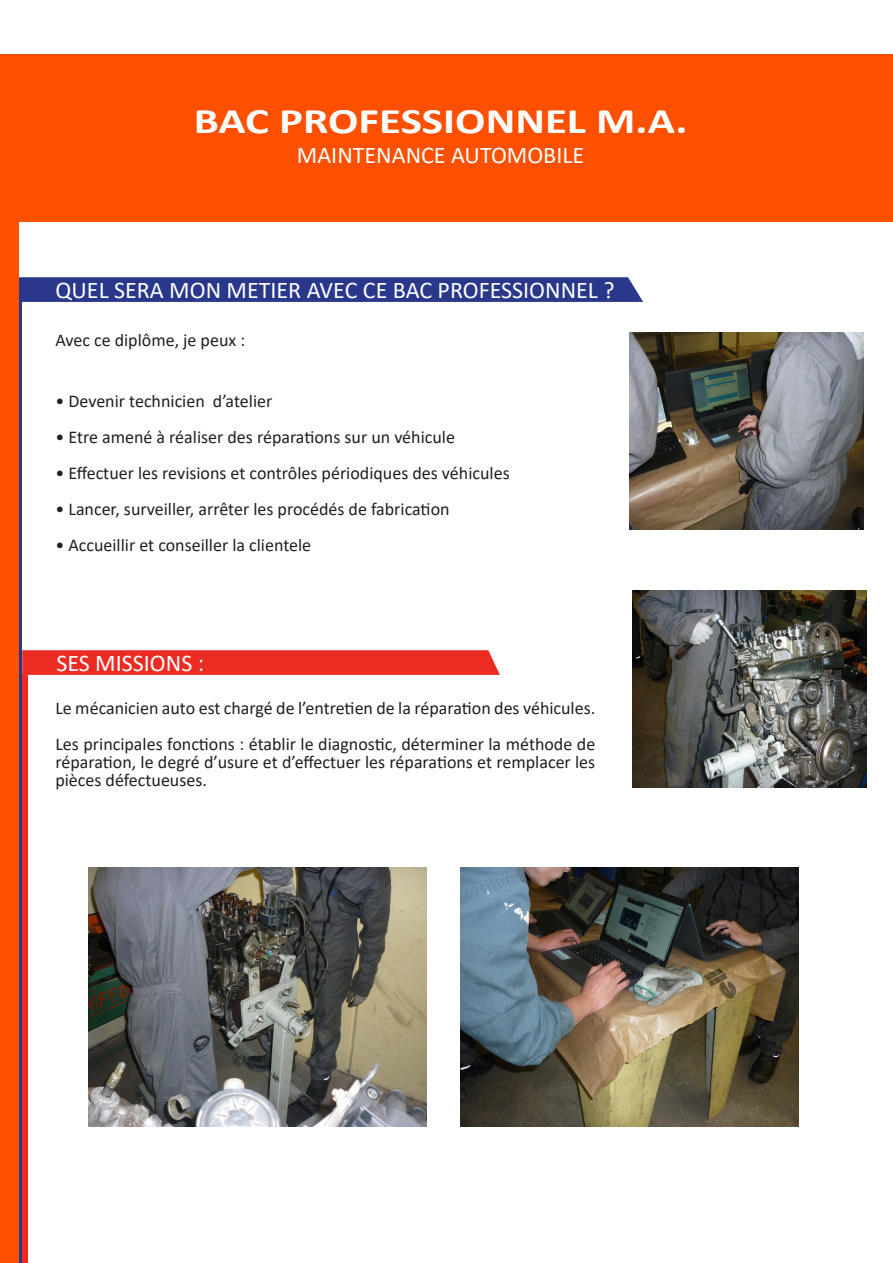
<style>
.page{position:relative;width:893px;height:1263px;background:#fff}
.page>*{position:absolute;margin:0;border:0;box-sizing:border-box;transform-origin:0 0}
.t1{font:700 36px "Calibri";color:#fff;scale:1.25 1}
.t2{font:24px "Calibri";color:#fff}
.t3{font:18px/18px "Calibri";color:#231f20;text-align:justify}
</style>
<div class="page">
<svg style="left:18px;top:277px;width:625px;height:25px;background:#2e3c8d"></svg>
<svg style="left:18px;top:300px;width:4px;height:963px;background:#5e3e68"></svg>
<div style="left:0;top:66px;width:18px;height:1197px;background:#ff5000"></div>
<div style="left:0;top:54px;width:893px;height:167px;background:#ff5000"></div>
<img style="left:88px;top:867px;width:338px;height:260px">
<img style="left:461px;top:867px;width:338px;height:260px">
<img style="left:630px;top:333px;width:234px;height:196px">
<img style="left:633px;top:591px;width:233px;height:196px">
<svg style="left:22px;top:650px;width:478px;height:25px;background:#ec3028"></svg>
<div style="left:22px;top:675px;width:6px;height:588px;background:#ec2b23"></div>
<p class="t1" style="left:194px;top:96px;width:396px">BAC PROFESSIONNEL M.A.</p>
<p class="t2" style="left:297px;top:139px;width:289px">MAINTENANCE AUTOMOBILE</p>
<p class="t2" style="left:55px;top:273px;width:561px">QUEL SERA MON METIER AVEC CE BAC PROFESSIONNEL ?</p>
<p class="t3" style="left:55px;top:331px;width:191px">Avec ce diplôme, je peux :</p>
<p class="t3" style="left:55px;top:392px;width:218px">• Devenir technicien d’atelier</p>
<p class="t3" style="left:55px;top:428px;width:401px">• Etre amené à réaliser des réparations sur un véhicule</p>
<p class="t3" style="left:55px;top:464px;width:456px">• Effectuer les revisions et contrôles périodiques des véhicules</p>
<p class="t3" style="left:55px;top:500px;width:396px">• Lancer, surveiller, arrêter les procédés de fabrication</p>
<p class="t3" style="left:55px;top:536px;width:257px">• Accueillir et conseiller la clientele</p>
<p class="t2" style="left:56px;top:646px;width:149px">SES MISSIONS :</p>
<p class="t3" style="left:55px;top:698px;width:541px">Le mécanicien auto est chargé de l’entretien de la réparation des véhicules.</p>
<p class="t3" style="left:55px;top:734px;width:541px">Les principales fonctions : établir le diagnostic, déterminer la méthode de réparation, le degré d’usure et d’effectuer les réparations et remplacer les pièces défectueuses.</p>
</div>
